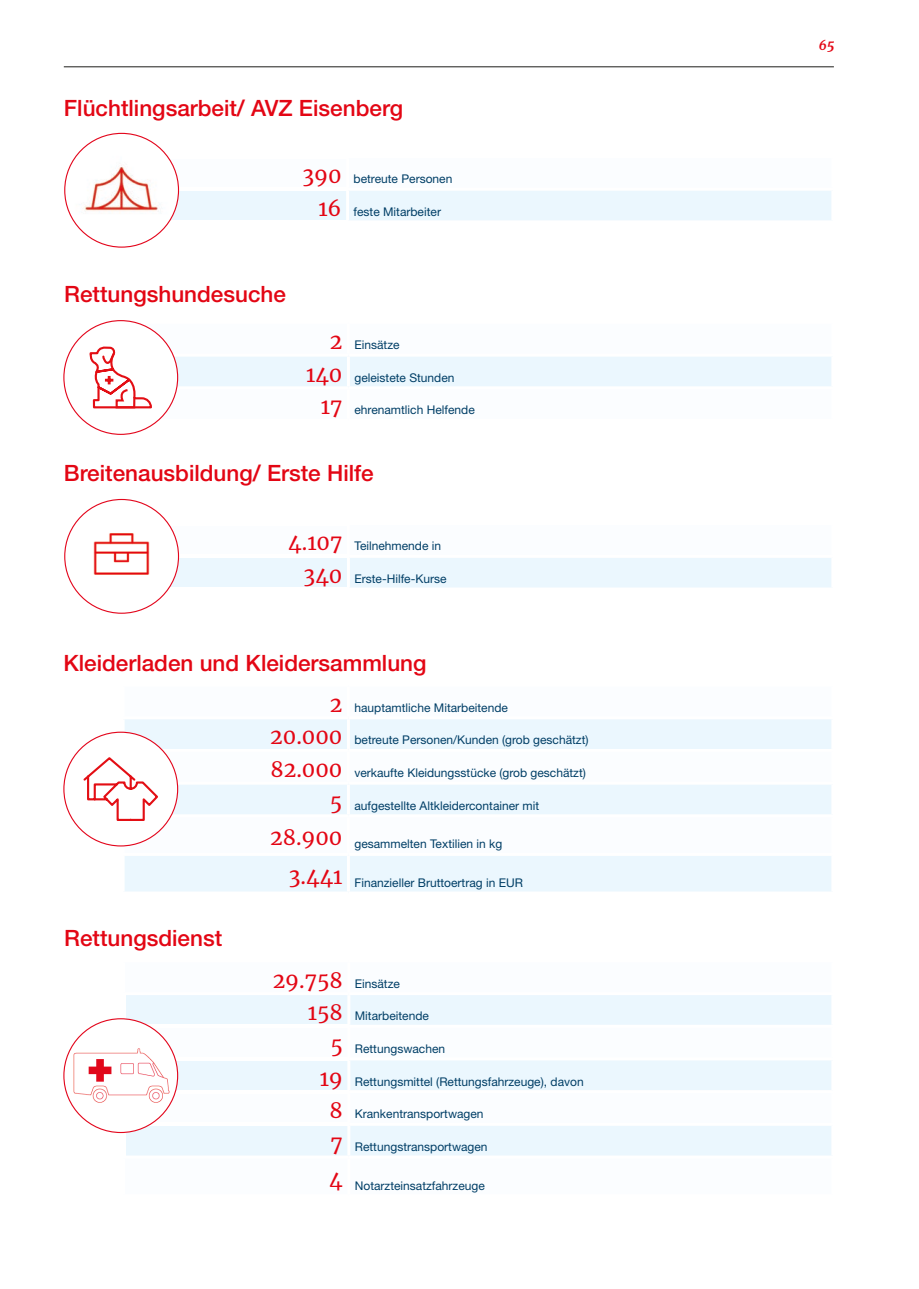
<style>
.page{position:relative;width:919px;height:1289px;background:#fff}
.page>*{position:absolute;margin:0;border:0;box-sizing:border-box;transform-origin:0 0}
.t1{font:500 22.5px "Helvetica Neue";color:#e30614}
.t2{font:italic 700 13.5px "Merriweather";color:#e30614}
.t3{font:12px "Helvetica Neue";color:#003e66}
.s1{font-family:"Merriweather";font-size:21px;color:#e30614}
</style>
<div class="page">
<hr style="left:64px;top:66px;width:769px;height:1px;background:#1d1d1b">
<svg style="left:126px;top:995px;width:705px;height:95px;fill:#ebf7fe"></svg>
<hr style="left:347px;top:995px;width:3px;height:29px;background:#fff">
<hr style="left:347px;top:1027px;width:3px;height:30px;background:#fff">
<hr style="left:347px;top:1060px;width:3px;height:30px;background:#fff">
<hr style="left:122px;top:1024px;width:227px;height:3px;background:#fff">
<hr style="left:349px;top:1024px;width:485px;height:3px;background:#fff">
<hr style="left:122px;top:1057px;width:227px;height:3px;background:#fff">
<hr style="left:349px;top:1057px;width:485px;height:3px;background:#fff">
<div style="left:125px;top:719px;width:706px;height:172px;background:#ebf7fe"></div>
<svg style="left:125px;top:752px;width:706px;height:101px"></svg>
<hr style="left:347px;top:719px;width:3px;height:30px;background:#fff">
<hr style="left:347px;top:752px;width:3px;height:29px;background:#fff">
<hr style="left:347px;top:784px;width:3px;height:30px;background:#fff">
<hr style="left:347px;top:817px;width:3px;height:36px;background:#fff">
<hr style="left:122px;top:853px;width:226px;height:3px;background:#fff">
<hr style="left:348px;top:853px;width:486px;height:3px;background:#fff">
<hr style="left:347px;top:856px;width:3px;height:35px;background:#fff">
<hr style="left:122px;top:749px;width:226px;height:3px;background:#fff">
<hr style="left:348px;top:749px;width:486px;height:3px;background:#fff">
<hr style="left:122px;top:781px;width:226px;height:3px;background:#fff">
<hr style="left:348px;top:781px;width:486px;height:3px;background:#fff">
<hr style="left:122px;top:814px;width:226px;height:3px;background:#fff">
<hr style="left:348px;top:814px;width:486px;height:3px;background:#fff">
<svg style="left:126px;top:155px;width:705px;height:67px"></svg>
<img style="left:65px;top:142px;width:61px;height:104px">
<img style="left:117px;top:499px;width:50px;height:92px">
<svg style="left:123px;top:523px;width:708px;height:67px"></svg>
<img style="left:85px;top:600px;width:29px;height:13px">
<img style="left:77px;top:499px;width:45px;height:22px">
<div style="left:64px;top:732px;width:114px;height:114px;background:#fff;border-radius:50%"></div>
<svg style="left:83px;top:757px;width:75px;height:64px"></svg>
<svg style="left:64px;top:1018px;width:114px;height:114px"></svg>
<img style="left:143px;top:1018px;width:3px;height:6px">
<svg style="left:146px;top:1024px;width:18px;height:15px"></svg>
<svg style="left:175px;top:1075px;width:3px;height:18px"></svg>
<svg style="left:119px;top:1109px;width:712px;height:47px"></svg>
<img style="left:65px;top:1018px;width:78px;height:114px">
<svg style="left:89px;top:346px;width:742px;height:63px"></svg>
<h1 class="t1" style="left:64px;top:94px;width:341px">Flüchtlingsarbeit/ AVZ Eisenberg</h1>
<p class="t3" style="left:302px;top:172px;width:151px"><span class="s1">390</span> betreute Personen</p>
<p class="t3" style="left:318px;top:204px;width:124px"><span class="s1">16</span> feste Mitarbeiter</p>
<h1 class="t1" style="left:64px;top:280px;width:223px">Rettungshundesuche</h1>
<p class="t3" style="left:330px;top:338px;width:71px"><span class="s1">2</span> Einsätze</p>
<p class="t3" style="left:306px;top:370px;width:150px"><span class="s1">140</span> geleistete Stunden</p>
<p class="t3" style="left:321px;top:403px;width:155px"><span class="s1">17</span> ehrenamtlich Helfende</p>
<h1 class="t1" style="left:64px;top:459px;width:311px">Breitenausbildung/ Erste Hilfe</h1>
<p class="t3" style="left:288px;top:539px;width:154px"><span class="s1">4.107</span> Teilnehmende in</p>
<p class="t3" style="left:303px;top:571px;width:144px"><span class="s1">340</span> Erste-Hilfe-Kurse</p>
<h1 class="t1" style="left:63px;top:649px;width:365px">Kleiderladen und Kleidersammlung</h1>
<h1 class="t1" style="left:64px;top:925px;width:159px">Rettungsdienst</h1>
<p class="t3" style="left:330px;top:700px;width:179px"><span class="s1">2</span> hauptamtliche Mitarbeitende</p>
<p class="t3" style="left:270px;top:733px;width:320px"><span class="s1">20.000</span> betreute Personen/Kunden (grob geschätzt)</p>
<p class="t3" style="left:270px;top:765px;width:317px"><span class="s1">82.000</span> verkaufte Kleidungsstücke (grob geschätzt)</p>
<p class="t3" style="left:330px;top:798px;width:211px"><span class="s1">5</span> aufgestellte Altkleidercontainer mit</p>
<p class="t3" style="left:270px;top:837px;width:234px"><sup>28.900</sup> gesammelten Textilien in kg</p>
<p class="t3" style="left:289px;top:875px;width:236px"><sup>3.441</sup> Finanzieller Bruttoertrag in EUR</p>
<p class="t3" style="left:273px;top:976px;width:129px"><span class="s1">29.758</span> Einsätze</p>
<p class="t3" style="left:308px;top:1008px;width:123px"><span class="s1">158</span> Mitarbeitende</p>
<p class="t3" style="left:330px;top:1041px;width:116px"><span class="s1">5</span> Rettungswachen</p>
<p class="t3" style="left:320px;top:1074px;width:265px"><span class="s1">19</span> Rettungsmittel (Rettungsfahrzeuge), davon</p>
<p class="t3" style="left:329px;top:1106px;width:155px"><span class="s1">8</span> Krankentransportwagen</p>
<p class="t3" style="left:330px;top:1139px;width:159px"><span class="s1">7</span> Rettungstransportwagen</p>
<p class="t3" style="left:329px;top:1178px;width:157px"><sup>4</sup> Notarzteinsatzfahrzeuge</p>
<p class="t2" style="left:818px;top:36px;width:17px">65</p>
</div>
